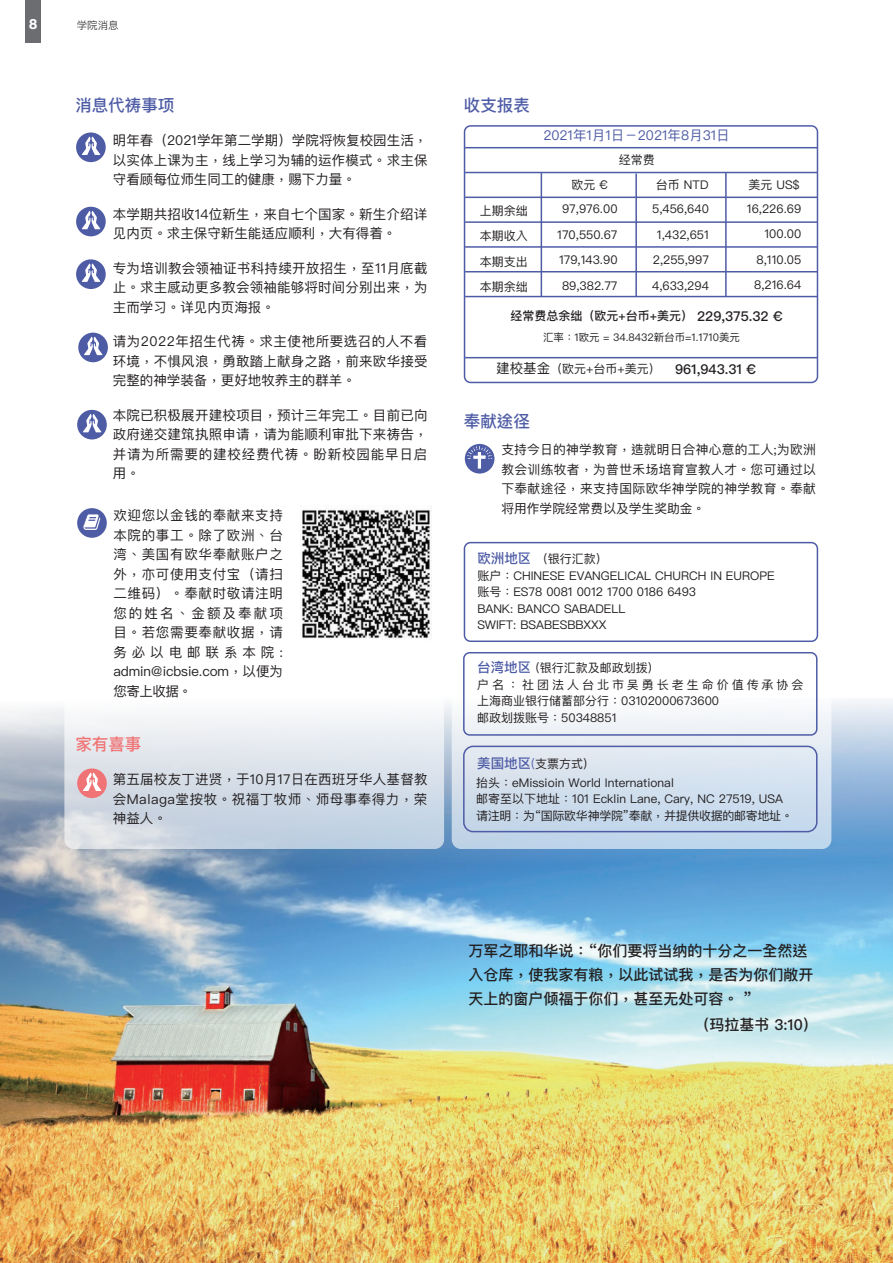
<style>
.page{position:relative;width:893px;height:1263px;background:#fff}
.page>*{position:absolute;margin:0;border:0;box-sizing:border-box;transform-origin:0 0}
.t1{font:500 16.5px "Ping Fang HK";color:#4e5ca6}
.t2{font:500 16.5px "Ping Fang HK";color:#f07475}
.t3{font:500 15px/24px "Ping Fang HK";color:#231f20}
.t4{font:13.5px/19.5px "Ping Fang HK";letter-spacing:.015em;color:#231f20;text-align:justify}
.t5{font:500 13.5px "Ping Fang HK";color:#231f20}
.t6{font:13.5px "Ping Fang HK";color:#4e5ca6}
.t7{font:12.75px/19.5px "Ping Fang HK";letter-spacing:.03em;color:#231f20;text-align:justify}
.t8{font:12px/25.5px "Ping Fang HK";color:#231f20}
.t9{font:500 12px "Ping Fang HK";color:#231f20}
.t10{font:10.5px "Ping Fang HK";color:#231f20}
.t11{font:300 10.5px "Ping Fang HK";color:#231f20}
.s1{font-size:13.5px}
.s2{font-weight:400}
.s3{font-weight:400;font-size:12px}
.s4{font-weight:500;font-size:13.5px;color:#4e5ca6}
.s5{color:#4e5ca6}
</style>
<div class="page">
<img style="left:0;top:899px;width:893px;height:364px">
<svg style="left:0;top:700px;width:893px;height:199px;background:#79a3ca"></svg>
<svg style="left:452px;top:520px;width:379px;height:329px"></svg>
<svg style="left:64px;top:494px;width:380px;height:355px"></svg>
<div style="left:464px;top:542px;width:354px;height:100px;border:2px solid #4e5ca6;border-radius:6px"></div>
<div style="left:463px;top:652px;width:354px;height:84px;border:2px solid #4e5ca6;border-radius:6px"></div>
<div style="left:463px;top:746px;width:354px;height:86px;border:2px solid #4e5ca6;border-radius:9px"></div>
<div style="left:25px;top:0;width:16px;height:42px;background:#6c6d70"></div>
<div style="left:76px;top:132px;width:30px;height:30px;background:#4e5ca6;border-radius:50%"></div>
<svg style="left:82px;top:137px;width:18px;height:18px"></svg>
<svg style="left:465px;top:444px;width:29px;height:30px"></svg>
<svg style="left:467px;top:446px;width:25px;height:23px"></svg>
<div style="left:464px;top:125px;width:354px;height:258px;border:2px solid #4e5ca6;border-radius:6px"></div>
<hr style="left:465px;top:147px;width:352px;height:1px;background:#4e5ca6">
<hr style="left:465px;top:357px;width:352px;height:1px;background:#4e5ca6">
<hr style="left:465px;top:296px;width:352px;height:1px;background:#4e5ca6">
<hr style="left:465px;top:271px;width:352px;height:1px;background:#4e5ca6">
<hr style="left:465px;top:246px;width:352px;height:2px;background:#4e5ca6">
<hr style="left:465px;top:221px;width:352px;height:2px;background:#4e5ca6">
<hr style="left:465px;top:197px;width:352px;height:1px;background:#4e5ca6">
<hr style="left:465px;top:172px;width:352px;height:1px;background:#4e5ca6">
<hr style="left:635px;top:174px;width:2px;height:123px;background:#4e5ca6">
<hr style="left:541px;top:173px;width:1px;height:124px;background:#4e5ca6">
<img style="left:301px;top:505px;width:131px;height:136px">
<hr style="left:725px;top:173px;width:2px;height:123px;background:#4e5ca6">
<div style="left:76px;top:259px;width:30px;height:30px;background:#4e5ca6;border-radius:50%"></div>
<svg style="left:82px;top:264px;width:18px;height:18px"></svg>
<div style="left:76px;top:207px;width:30px;height:29px;background:#4e5ca6;border-radius:50%"></div>
<svg style="left:82px;top:211px;width:18px;height:18px"></svg>
<div style="left:78px;top:333px;width:30px;height:29px;background:#4e5ca6;border-radius:50%"></div>
<svg style="left:84px;top:337px;width:19px;height:18px"></svg>
<div style="left:77px;top:410px;width:30px;height:29px;background:#4e5ca6;border-radius:50%"></div>
<svg style="left:83px;top:414px;width:18px;height:18px"></svg>
<div style="left:77px;top:508px;width:30px;height:30px;background:#4e5ca6;border-radius:50%"></div>
<svg style="left:83px;top:514px;width:17px;height:16px"></svg>
<div style="left:77px;top:768px;width:30px;height:30px;background:#f07475;border-radius:50%"></div>
<svg style="left:83px;top:773px;width:18px;height:18px"></svg>
<p class="t11" style="left:77px;top:18px;width:44px">学院消息</p>
<p class="t1" style="left:75px;top:95px;width:100px">消息代祷事项</p>
<p class="t4" style="left:113px;top:131px;width:316px">明年春（2021学年第二学期）学院将恢复校园生活，以实体上课为主，线上学习为辅的运作模式。求主保守看顾每位师生同工的健康，赐下力量。</p>
<p class="t4" style="left:113px;top:204px;width:316px">本学期共招收14位新生，来自七个国家。新生介绍详见内页。求主保守新生能适应顺利，大有得着。</p>
<p class="t4" style="left:113px;top:258px;width:316px">专为培训教会领袖证书科持续开放招生，至11月底截止。求主感动更多教会领袖能够将时间分别出来，为主而学习。详见内页海报。</p>
<p class="t4" style="left:113px;top:332px;width:316px">请为2022年招生代祷。求主使祂所要选召的人不看环境，不惧风浪，勇敢踏上献身之路，前来欧华接受完整的神学装备，更好地牧养主的群羊。</p>
<p class="t4" style="left:113px;top:405px;width:316px">本院已积极展开建校项目，预计三年完工。目前已向政府递交建筑执照申请，请为能顺利审批下来祷告，并请为所需要的建校经费代祷。盼新校园能早日启用。</p>
<p class="t4" style="left:113px;top:505px;width:171px">欢迎您以金钱的奉献来支持本院的事工。除了欧洲、台湾、美国有欧华奉献账户之外，亦可使用支付宝（请扫二维码）。奉献时敬请注明您的姓名、金额及奉献项目。若您需要奉献收据，请务必以电邮联系本院: admin@icbsie.com，以便为您寄上收据。</p>
<p class="t2" style="left:75px;top:734px;width:68px">家有喜事</p>
<p class="t4" style="left:113px;top:770px;width:316px">第五届校友丁进贤，于10月17日在西班牙华人基督教会Malaga堂按牧。祝福丁牧师、师母事奉得力，荣神益人。</p>
<p class="t1" style="left:464px;top:95px;width:67px">收支报表</p>
<p class="t6" style="left:543px;top:127px;width:188px">2021年1月1日－2021年8月31日</p>
<p class="t8" style="left:619px;top:146px;width:37px">经常费</p>
<p class="t8" style="left:572px;top:172px;width:38px">欧元 €</p>
<p class="t8" style="left:656px;top:172px;width:54px">台币 NTD</p>
<p class="t8" style="left:748px;top:172px;width:53px">美元 US$</p>
<p class="t8" style="left:747px;top:196px;width:56px;text-align:right">16,226.69<br>100.00<br>8,110.05<br>8,216.64</p>
<p class="t8" style="left:557px;top:196px;width:62px;text-align:center">97,976.00<br>170,550.67<br>179,143.90<br>89,382.77</p>
<p class="t8" style="left:652px;top:196px;width:58px;text-align:center">5,456,640<br>1,432,651<br>2,255,997<br>4,633,294</p>
<p class="t8" style="left:480px;top:198px;width:49px;text-align:justify">上期余绌本期收入本期支出本期余绌</p>
<p class="t9" style="left:510px;top:309px;width:274px">经常费总余绌（欧元+台币+美元） <span class="s1">229,375.32 €</span></p>
<p class="t5" style="left:496px;top:361px;width:261px"><span class="s2">建校基金</span><span class="s3">（欧元+台币+美元）</span> 961,943.31 €</p>
<p class="t10" style="left:543px;top:331px;width:198px">汇率：1欧元 = 34.8432新台币=1.1710美元</p>
<p class="t1" style="left:464px;top:411px;width:67px">奉献途径</p>
<p class="t7" style="left:501px;top:440px;width:316px">支持今日的神学教育，造就明日合神心意的工人;为欧洲教会训练牧者，为普世禾场培育宣教人才。您可通过以下奉献途径，来支持国际欧华神学院的神学教育。奉献将用作学院经常费以及学生奖助金。</p>
<p class="t8" style="left:477px;top:551px;width:299px;line-height:16.5px"><span class="s4">欧洲地区</span>（银行汇款）<br>账户：CHINESE EVANGELICAL CHURCH IN EUROPE账号：ES78 0081 0012 1700 0186 6493<br>BANK: BANCO SABADELL<br>SWIFT: BSABESBBXXX</p>
<p class="t8" style="left:477px;top:660px;width:328px;line-height:16.5px"><span class="s4">台湾地区</span> (银行汇款及邮政划拨)<br>户名：社团法人台北市吴勇长老生命价值传承协会上海商业银行储蓄部分行：03102000673600<br>邮政划拨账号：50348851</p>
<p class="t8" style="left:476px;top:755px;width:199px;line-height:18.3px"><span class="s4">美国地区</span><span class="s5">(</span>支票方式)<br>抬头：eMissioin World International</p>
<p class="t8" style="left:476px;top:790px;width:318px;line-height:16.5px">邮寄至以下地址：101 Ecklin Lane, Cary, NC 27519, USA请注明：为“国际欧华神学院”奉献，并提供收据的邮寄地址。</p>
<p class="t3" style="left:469px;top:939px;width:346px">万军之耶和华说：“你们要将当纳的十分之一全然送入仓库，使我家有粮，以此试试我，是否为你们敞开天上的窗户倾福于你们，甚至无处可容。 ”</p>
<p class="t3" style="left:694px;top:1012px;width:125px">（玛拉基书 3:10）</p>
</div>
